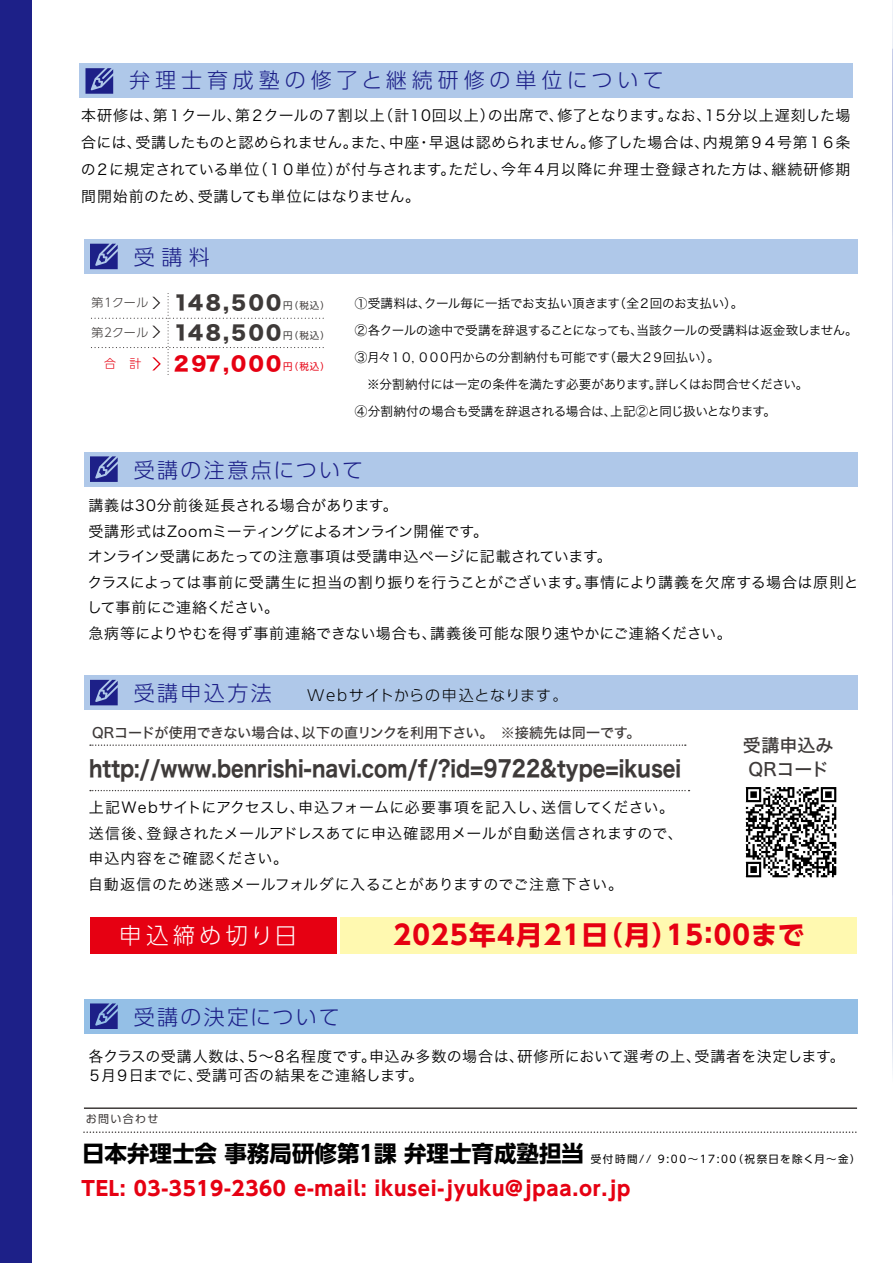
<style>
.page{position:relative;width:893px;height:1263px;background:#fff}
.page>*{position:absolute;margin:0;border:0;box-sizing:border-box;transform-origin:0 0}
.t1{font:700 26.7px "UD Shin Go Pro";letter-spacing:.05em;color:#e60012}
.t2{font:22.5px "Hira Kaku Std N W7";color:#3e3a39;scale:.85 1}
.t3{font:700 22.5px "UD Shin Go Pro";color:#000}
.t4{font:300 22.5px "UD Shin Go Pro";letter-spacing:.17em;color:#fff}
.t5{font:300 21px "UD Shin Go Pro";letter-spacing:.235em;color:#1d2088}
.t6{font:300 21px "UD Shin Go Pro";letter-spacing:.115em;color:#1d2088}
.t7{font:300 21px "UD Shin Go Pro";letter-spacing:.11em;color:#1d2088}
.t8{font:300 21px "UD Shin Go Pro";letter-spacing:.19em;color:#1d2088}
.t9{font:700 19.95px "UD Shin Go Pro";letter-spacing:.035em;color:#e60012}
.t10{font:19.5px/30.5px "Hira Kaku Std N W8";letter-spacing:.12em;color:#3e3a39}
.t11{font:18px/24px "Hira Kaku Std N W5";color:#3e3a39;text-align:center}
.t12{font:15px/25.5px "Hira Kaku Std N W3";letter-spacing:.015em;color:#000}
.t13{font:300 15px "UD Shin Go Pro";letter-spacing:.065em;color:#000}
.t14{font:14.1px "Hira Kaku Std N W5";letter-spacing:-.015em;color:#3e3a39}
.t15{font:12.6px/27px "Hira Kaku Std N W3";letter-spacing:-.025em;color:#000}
.t16{font:300 12px "UD Shin Go Pro";letter-spacing:.025em;color:#3e3a39}
.t17{font:300 12px "UD Shin Go Pro";color:#e60012}
.t18{font:10.95px "UD Shin Go Pro";letter-spacing:.12em;color:#3e3a39}
.t19{font:10.5px "UD Shin Go Pro";letter-spacing:.15em;color:#000}
.t20{font:9.45px "UD Shin Go Pro";color:#3e3a39}
.s1{font-family:"UD Shin Go Pro";font-size:9.45px}
.s2{color:#e60012}
.s3{font-family:"UD Shin Go Pro";font-size:9.45px;color:#e60012}
.s4{font-size:21px;color:#1d2088}
</style>
<div class="page">
<div style="left:0;top:0;width:32px;height:1263px;background:#1d2088"></div>
<div style="left:79px;top:63px;width:773px;height:35px;background:#afc8e9"></div>
<svg style="left:85px;top:68px;width:28px;height:26px"></svg>
<hr style="left:84px;top:1107px;width:773px;height:2px;background:#3e3a39">
<svg style="left:84px;top:1131px;width:773px;height:2px"></svg>
<div style="left:84px;top:999px;width:773px;height:35px;background:#94bfe6"></div>
<svg style="left:90px;top:1003px;width:28px;height:26px"></svg>
<div style="left:84px;top:239px;width:773px;height:35px;background:#afc8e9"></div>
<svg style="left:90px;top:244px;width:28px;height:25px"></svg>
<svg style="left:91px;top:293px;width:232px;height:82px"></svg>
<div style="left:84px;top:452px;width:773px;height:35px;background:#afc8e9"></div>
<svg style="left:90px;top:456px;width:28px;height:26px"></svg>
<div style="left:90px;top:917px;width:246px;height:36px;background:#e60012"></div>
<div style="left:340px;top:917px;width:517px;height:36px;background:#fff9b0"></div>
<svg style="left:90px;top:744px;width:596px;height:2px"></svg>
<svg style="left:90px;top:790px;width:599px;height:1px"></svg>
<div style="left:84px;top:675px;width:773px;height:35px;background:#afc8e9"></div>
<svg style="left:90px;top:680px;width:28px;height:25px"></svg>
<svg style="left:892px;top:0;width:1px;height:1074px"></svg>
<img style="left:745px;top:787px;width:92px;height:91px">
<h3 class="t5" style="left:129px;top:63px;width:536px">弁理士育成塾の修了と継続研修の単位について</h3>
<p class="t12" style="left:81px;top:102px;width:771px;line-height:27px;text-align:justify">本研修は、第１クール、第２クールの７割以上（計10回以上）の出席で、修了となります。なお、15分以上遅刻した場合には、受講したものと認められません。また、中座・早退は認められません。修了した場合は、内規第９４号第１６条の２に規定されている単位（１０単位）が付与されます。ただし、今年４月以降に弁理士登録された方は、継続研修期間開始前のため、受講しても単位にはなりません。</p>
<h3 class="t8" style="left:134px;top:240px;width:78px">受講料</h3>
<p class="t16" style="left:92px;top:293px;width:58px">第1クール</p>
<p class="t16" style="left:92px;top:323px;width:58px">第2クール</p>
<h3 class="t10" style="left:174px;top:288px;width:109px">148,500</h3>
<p class="t20" style="left:283px;top:297px;width:48px">円（税込）</p>
<h3 class="t10" style="left:174px;top:318px;width:158px">148,500<span class="s1">円（税込）<br></span><span class="s2">297,000</span><span class="s3">円（税込）</span></h3>
<p class="t17" style="left:104px;top:354px;width:39px">合　計</p>
<p class="t15" style="left:355px;top:290px;width:504px">①受講料は、クール毎に一括でお支払い頂きます（全２回のお支払い）。<br>②各クールの途中で受講を辞退することになっても、当該クールの受講料は返金致しません。③月々１０，０００円からの分割納付も可能です（最大２９回払い）。<br>　※分割納付には一定の条件を満たす必要があります。詳しくはお問合せください。<br>④分割納付の場合も受講を辞退される場合は、上記②と同じ扱いとなります。</p>
<h3 class="t6" style="left:134px;top:453px;width:231px">受講の注意点について</h3>
<p class="t12" style="left:87px;top:492px;width:773px">講義は30分前後延長される場合があります。<br>受講形式はZoomミーティングによるオンライン開催です。<br>オンライン受講にあたっての注意事項は受講申込ページに記載されています。<br>クラスによっては事前に受講生に担当の割り振りを行うことがございます。事情により講義を欠席する場合は原則として事前にご連絡ください。<br>急病等によりやむを得ず事前連絡できない場合も、講義後可能な限り速やかにご連絡ください。</p>
<p class="t13" style="left:134px;top:683px;width:435px"><span class="s4">受講申込方法　</span> Webサイトからの申込となります。</p>
<p class="t14" style="left:92px;top:722px;width:550px">QRコードが使用できない場合は、以下の直リンクを利用下さい。　※接続先は同一です。</p>
<h2 class="t2" style="left:89px;top:751px;width:698px">http://www.benrishi-navi.com/f/?id=9722&amp;type=ikusei</h2>
<p class="t12" style="left:88px;top:795px;width:596px">上記Webサイトにアクセスし、申込フォームに必要事項を記入し、送信してください。送信後、登録されたメールアドレスあてに申込確認用メールが自動送信されますので、申込内容をご確認ください。<br>自動返信のため迷惑メールフォルダに入ることがありますのでご注意下さい。</p>
<p class="t11" style="left:743px;top:733px;width:92px">受講申込み<br>QRコード</p>
<h2 class="t4" style="left:119px;top:917px;width:179px">申込締め切り日</h2>
<h1 class="t1" style="left:393px;top:913px;width:412px">2025年4月21日（月）15：00まで</h1>
<h3 class="t7" style="left:134px;top:1000px;width:208px">受講の決定について</h3>
<p class="t12" style="left:87px;top:1046px;width:759px;line-height:19.5px">各クラスの受講人数は、5～8名程度です。申込み多数の場合は、研修所において選考の上、受講者を決定します。<br>５月９日までに、受講可否の結果をご連絡します。</p>
<p class="t18" style="left:86px;top:1110px;width:74px">お問い合わせ</p>
<h2 class="t3" style="left:82px;top:1135px;width:503px">日本弁理士会 事務局研修第１課 弁理士育成塾担当</h2>
<h3 class="t9" style="left:82px;top:1172px;width:550px">TEL: 03-3519-2360 e-mail: ikusei-jyuku@jpaa.or.jp</h3>
<p class="t19" style="left:591px;top:1150px;width:271px">受付時間// 9:00～17:00（祝祭日を除く月～金）</p>
</div>
